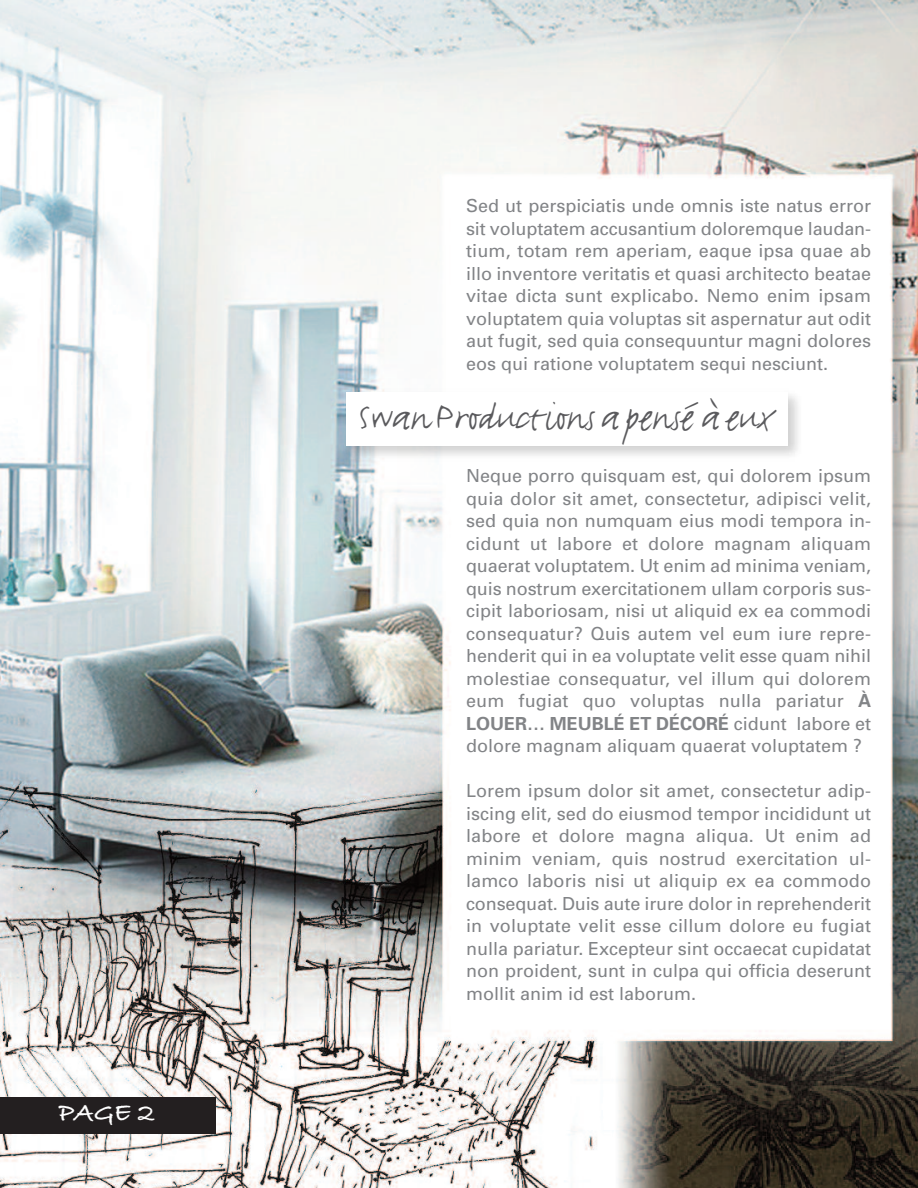
<style>
.page{position:relative;width:918px;height:1188px;background:#fff}
.page>*{position:absolute;margin:0;border:0;box-sizing:border-box;transform-origin:0 0}
.t1{font:45px "FF Justlefthand";color:#5a5a5d}
.t2{font:700 27px "Bradley Hand ITCTT";color:#fff}
.t3{font:18px/22.5px "Univers";color:#828487;text-align:justify}
.s1{font-weight:700}
</style>
<div class="page">
<img style="left:0;top:0;width:918px;height:1188px">
<div style="left:0;top:1097px;width:216px;height:37px;background:#231f20"></div>
<img style="left:340px;top:385px;width:468px;height:80px">
<div style="left:346px;top:392px;width:442px;height:54px;background:#fff"></div>
<h2 class="t2" style="left:59px;top:1092px;width:97px">PAGE 2</h2>
<p class="t3" style="left:466px;top:196px;width:407px">Sed ut perspiciatis unde omnis iste natus error sit voluptatem accusantium doloremque laudan&shy;tium, totam rem aperiam, eaque ipsa quae ab illo inventore veritatis et quasi architecto beatae vitae dicta sunt explicabo. Nemo enim ipsam voluptatem quia voluptas sit aspernatur aut odit aut fugit, sed quia consequuntur magni dolores eos qui ratione voluptatem sequi nesciunt.</p>
<h1 class="t1" style="left:358px;top:386px;width:418px">Swan Productions a pensé à eux</h1>
<p class="t3" style="left:466px;top:466px;width:407px">Neque porro quisquam est, qui dolorem ipsum quia dolor sit amet, consectetur, adipisci velit, sed quia non numquam eius modi tempora in&shy;cidunt ut labore et dolore magnam aliquam quaerat voluptatem. Ut enim ad minima veniam, quis nostrum exercitationem ullam corporis sus&shy;cipit laboriosam, nisi ut aliquid ex ea commodi consequatur? Quis autem vel eum iure repre&shy;henderit qui in ea voluptate velit esse quam nihil molestiae consequatur, vel illum qui dolorem eum fugiat quo voluptas nulla pariatur <span class="s1">À LOUER… MEUBLÉ ET DÉCORÉ</span> cidunt labore et dolore magnam aliquam quaerat voluptatem ?</p>
<p class="t3" style="left:466px;top:781px;width:407px">Lorem ipsum dolor sit amet, consectetur adip&shy;iscing elit, sed do eiusmod tempor incididunt ut labore et dolore magna aliqua. Ut enim ad minim veniam, quis nostrud exercitation ul&shy;lamco laboris nisi ut aliquip ex ea commodo consequat. Duis aute irure dolor in reprehenderit in voluptate velit esse cillum dolore eu fugiat nulla pariatur. Excepteur sint occaecat cupidatat non proident, sunt in culpa qui officia deserunt mollit anim id est laborum.</p>
</div>
